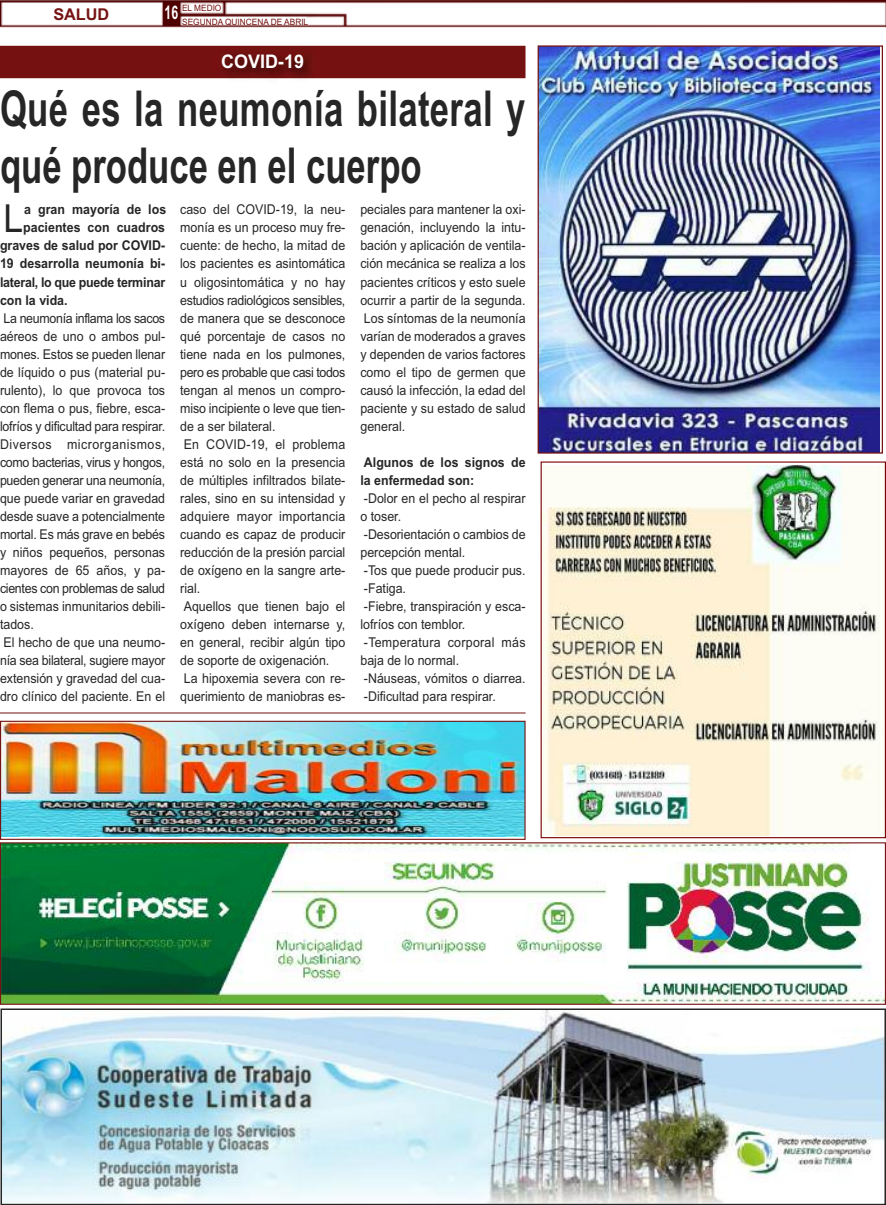
<style>
.page{position:relative;width:886px;height:1205px;background:#fff}
.page>*{position:absolute;margin:0;border:0;box-sizing:border-box;transform-origin:0 0}
.t1{font:700 49.5px/57px "Arial";letter-spacing:.01em;color:#272627;scale:.7 1}
.t2{font:38.62px "Arial";color:#272627;scale:.92 1}
.t3{font:700 18.75px "Arial";color:#fff;scale:.96 1}
.t4{font:700 18.75px "Arial";color:#fff;scale:.65 1}
.t5{font:700 16.25px "Arial";color:#761313}
.t6{font:13.5px/18px "Arial";color:#272627;scale:.92 1}
.t7{font:700 13.5px/18px "Arial";color:#272627;scale:.92 1}
.t8{font:700 13.5px "Arial";letter-spacing:-.02em;color:#272627;scale:.92 1}
.t9{font:8.75px/14.5px "Arial";color:#761313;scale:.95 1}
</style>
<div class="page">
<img style="left:4px;top:1011px;width:879px;height:191px">
<div style="left:1px;top:1008px;width:885px;height:197px;border:2px solid #272627"></div>
<img style="left:2px;top:844px;width:882px;height:159px">
<div style="left:0;top:842px;width:886px;height:163px;border:1px solid #761313"></div>
<hr style="left:0;top:713px;width:525px;height:1px;background:#761313">
<img style="left:0;top:46px;width:525px;height:32px">
<img style="left:542px;top:466px;width:342px;height:370px">
<div style="left:540px;top:461px;width:346px;height:377px;border:1px solid #7a0000"></div>
<img style="left:2px;top:723px;width:521px;height:114px">
<div style="left:0;top:721px;width:525px;height:119px;border:1px solid #761313"></div>
<img style="left:0;top:0;width:886px;height:28px">
<img style="left:539px;top:47px;width:340px;height:405px">
<div style="left:537px;top:45px;width:346px;height:409px;border:1px solid #761313"></div>
<p class="t5" style="left:53px;top:5px;width:57px">SaLud</p>
<p class="t9" style="left:182px;top:1px;width:134px">EL MEDIO<br>SEGUNDA QUINCENA DE ABRIL</p>
<h3 class="t4" style="left:165px;top:2px;width:22px">16</h3>
<h3 class="t3" style="left:221px;top:51px;width:88px">Covid-19</h3>
<h1 class="t1" style="left:0;top:81px;width:752px">qué es la neumonía bilateral y qué produce en el cuerpo</h1>
<h2 class="t2" style="left:4px;top:197px;width:23px">L</h2>
<p class="t7" style="left:24px;top:201px;width:156px">a gran mayoría de los</p>
<p class="t6" style="left:180px;top:201px;width:181px">caso del COVID-19, la neu&shy;monía es un proceso muy fre&shy;cuente: de hecho, la mitad de los pacientes es asintomática u oligosintomática y no hay estudios radiológicos sensibles, de manera que se desconoce qué porcentaje de casos no tiene nada en los pulmones, pero es probable que casi todos tengan al menos un compro&shy;miso incipiente o leve que tien&shy;de a ser bilateral.<br>En COVID-19, el problema está no solo en la presencia de múltiples infiltrados bilate&shy;rales, sino en su intensidad y adquiere mayor importancia cuando es capaz de producir reducción de la presión parcial de oxígeno en la sangre arte&shy;rial.<br>Aquellos que tienen bajo el oxígeno deben internarse y, en general, recibir algún tipo de soporte de oxigenación.<br>La hipoxemia severa con re&shy;querimiento de maniobras es-</p>
<p class="t6" style="left:360px;top:201px;width:181px;text-align:justify">peciales para mantener la oxi&shy;genación, incluyendo la intu&shy;bación y aplicación de ventila&shy;ción mecánica se realiza a los pacientes críticos y esto suele ocurrir a partir de la segunda.<br>Los síntomas de la neumonía varían de moderados a graves y dependen de varios factores como el tipo de germen que causó la infección, la edad del paciente y su estado de salud general.</p>
<p class="t7" style="left:23px;top:219px;width:156px">pacientes con cuadros</p>
<p class="t7" style="left:0;top:237px;width:181px">graves de salud por Covid-</p>
<p class="t7" style="left:0;top:255px;width:181px">19 desarrolla neumonía bi-</p>
<p class="t8" style="left:0;top:274px;width:181px">lateral, lo que puede terminar</p>
<p class="t7" style="left:0;top:291px;width:75px">con la vida.</p>
<p class="t6" style="left:0;top:309px;width:181px">La neumonía inflama los sacos aéreos de uno o ambos pul&shy;mones. Estos se pueden llenar de líquido o pus (material pu&shy;rulento), lo que provoca tos con flema o pus, fiebre, esca&shy;lofríos y dificultad para respirar.<br>Diversos microrganismos, como bacterias, virus y hongos, pueden generar una neumonía, que puede variar en gravedad desde suave a potencialmente mortal. Es más grave en bebés y niños pequeños, personas mayores de 65 años, y pa&shy;cientes con problemas de salud o sistemas inmunitarios debili&shy;tados.<br>El hecho de que una neumo&shy;nía sea bilateral, sugiere mayor extensión y gravedad del cua&shy;dro clínico del paciente. En el</p>
<p class="t7" style="left:360px;top:453px;width:181px">algunos de los signos de la enfermedad son:</p>
<p class="t6" style="left:360px;top:489px;width:181px">-Dolor en el pecho al respirar o toser.<br>-Desorientación o cambios de percepción mental.<br>-Tos que puede producir pus. -Fatiga.<br>-Fiebre, transpiración y esca&shy;lofríos con temblor. -Temperatura corporal más baja de lo normal.<br>-Náuseas, vómitos o diarrea. -Dificultad para respirar.</p>
</div>
